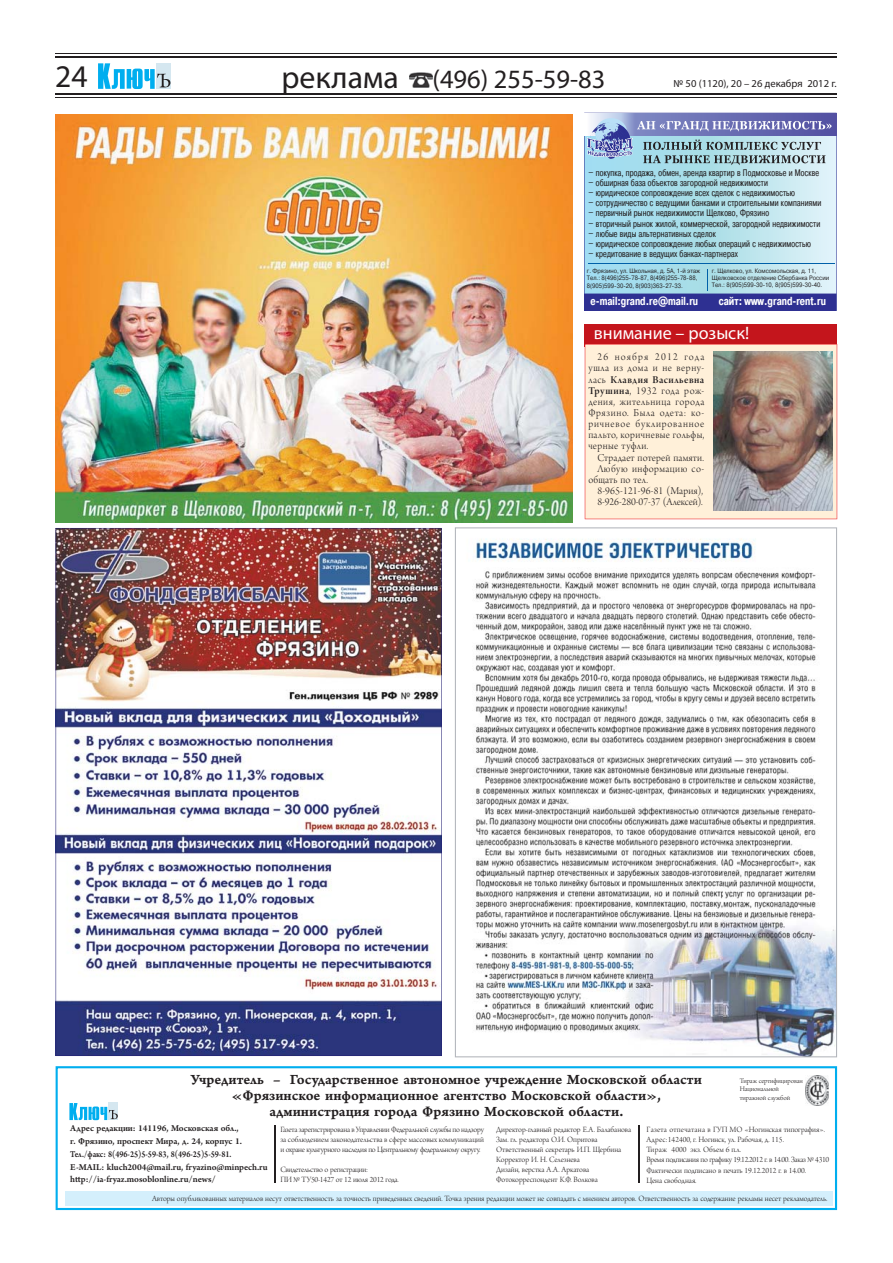
<style>
.page{position:relative;width:893px;height:1263px;background:#fff}
.page>*{position:absolute;margin:0;border:0;box-sizing:border-box;transform-origin:0 0}
.t1{font:31.65px "Myriad Pro";color:#231f20}
.t2{font:26.55px "Myriad Pro";color:#231f20}
.t3{font:18px "Myriad Pro";color:#fff}
.t4{font:14.85px/15.9px "Arno Pro Smbd Caption";color:#231f20;text-align:center}
.t5{font:700 11.7px "Pragmatica Cond C";color:#fff;scale:.9 1}
.t6{font:11.1px/11.1px "Arno Pro Light Display";letter-spacing:.035em;color:#231f20;text-align:justify}
.t7{font:11.1px "Arno Pro Light Display";letter-spacing:.015em;color:#231f20}
.t8{font:11.1px/11.1px "Arno Pro Light Display";letter-spacing:.075em;color:#231f20;text-align:right}
.t9{font:11.1px "Arno Pro Light Display";letter-spacing:-.005em;color:#231f20}
.t10{font:11.1px "Arno Pro Smbd Display";letter-spacing:.045em;color:#231f20}
.t11{font:10.65px "Myriad Pro";color:#231f20}
.t12{font:9.6px "Pragmatica Cond C";letter-spacing:.02em;color:#231f20;scale:.9 1}
.t13{font:600 9.6px/12.8px "Arno Pro";letter-spacing:-.005em;color:#231f20}
.t14{font:8.55px/10.2px "Arno Pro Light Display";letter-spacing:-.005em;color:#231f20}
.t15{font:8.55px/10.2px "Arno Pro Light Display";letter-spacing:-.025em;color:#231f20}
.t16{font:7.35px/8.6px "Arno Pro Light Display";letter-spacing:-.005em;color:#231f20}
.t17{font:6.3px/7.4px "Pragmatica C";color:#231f20;scale:.9 1}
.s1{font-size:31.8px}
.s2{font-family:"Arno Pro Light Display"}
.s3{font-family:"Arno Pro Smbd Display"}
</style>
<div class="page">
<hr style="left:55px;top:56px;width:782px;height:1px;background:#231f20">
<hr style="left:55px;top:53px;width:782px;height:1px;background:#231f20">
<hr style="left:55px;top:94px;width:782px;height:1px;background:#231f20">
<hr style="left:55px;top:98px;width:782px;height:1px;background:#231f20">
<svg style="left:170px;top:63px;width:1px;height:26px"></svg>
<svg style="left:98px;top:63px;width:72px;height:26px"></svg>
<svg style="left:56px;top:1066px;width:781px;height:144px"></svg>
<img style="left:409px;top:72px;width:23px;height:16px">
<hr style="left:275px;top:1126px;width:1px;height:57px;background:#231f20">
<hr style="left:639px;top:1126px;width:1px;height:57px;background:#231f20">
<div style="left:65px;top:1191px;width:767px;height:15px;background:#d4effc"></div>
<img style="left:805px;top:1076px;width:24px;height:30px">
<svg style="left:69px;top:1103px;width:49px;height:17px"></svg>
<svg style="left:584px;top:135px;width:252px;height:135px;background:#b3e0ec"></svg>
<svg style="left:590px;top:113px;width:246px;height:22px;background:#767aba"></svg>
<div style="left:595px;top:118px;width:32px;height:29px;background:#b9e0f7;border-radius:50%"></div>
<svg style="left:587px;top:121px;width:244px;height:44px;background:#94abc7"></svg>
<hr style="left:588px;top:263px;width:247px;height:1px;background:#0060a9">
<svg style="left:584px;top:270px;width:252px;height:41px;background:#7b96c6"></svg>
<img style="left:56px;top:528px;width:386px;height:528px">
<div style="left:585px;top:324px;width:252px;height:22px;background:#c4151c"></div>
<div style="left:585px;top:344px;width:252px;height:175px;background:#fff0d9"></div>
<img style="left:713px;top:351px;width:119px;height:159px">
<img style="left:56px;top:114px;width:517px;height:409px">
<svg style="left:455px;top:527px;width:382px;height:530px"></svg>
<h1 class="t1" style="left:55px;top:58px;width:34px">24</h1>
<h2 class="t2" style="left:281px;top:63px;width:325px"><span class="s1">реклама</span> (496) 255-59-83</h2>
<p class="t11" style="left:674px;top:77px;width:165px">№ 50 (1120), 20 – 26 декабря 2012 г.</p>
<p class="t12" style="left:588px;top:167px;width:258px">– покупка, продажа, обмен, аренда квартир в Подмосковье и Москве</p>
<p class="t12" style="left:588px;top:177px;width:201px">– обширная база объектов загородной недвижимости</p>
<p class="t12" style="left:588px;top:187px;width:231px">– юридическое сопровождение всех сделок с недвижимостью</p>
<p class="t12" style="left:588px;top:198px;width:260px">– сотрудничество с ведущими банками и строительными компаниями</p>
<p class="t12" style="left:588px;top:208px;width:202px">– первичный рынок недвижимости Щелково, Фрязино</p>
<p class="t12" style="left:588px;top:218px;width:259px">– вторичный рынок жилой, коммерческой, загородной недвижимости</p>
<p class="t12" style="left:588px;top:228px;width:143px">– любые виды альтернативных сделок</p>
<p class="t12" style="left:588px;top:238px;width:248px">– юридическое сопровождение любых операций с недвижимостью</p>
<p class="t12" style="left:588px;top:248px;width:167px">– кредитование в ведущих банках-партнерах</p>
<h3 class="t5" style="left:590px;top:296px;width:121px">е-mail:grand.re@mail.ru</h3>
<h3 class="t5" style="left:719px;top:296px;width:120px">сайт: www.grand-rent.ru</h3>
<p class="t17" style="left:587px;top:267px;width:127px">г. Фрязино, ул. Школьная, д. 5А, 1-й этаж<br>Тел.: 8(496)255-78-87, 8(496)255-78-88,<br>8(905)599-30-20, 8(903)363-27-33.</p>
<p class="t17" style="left:712px;top:267px;width:132px">г. Щелково, ул. Комсомольская, д. 11,<br>Щелковское отделение Сбербанка России<br>Тел.: 8(905)599-30-10, 8(905)599-30-40.</p>
<h3 class="t3" style="left:594px;top:322px;width:157px">внимание – розыск!</h3>
<p class="t8" style="left:588px;top:351px;width:117px">26 ноября 2012 года ушла из дома и не верну-</p>
<p class="t10" style="left:588px;top:372px;width:117px"><span class="s2">лась</span> Клавдия Васильевна</p>
<p class="t6" style="left:588px;top:384px;width:117px"><span class="s3">Трушина</span>, 1932 года рож&shy;дения, жительница города Фрязино. Была одета: ко&shy;ричневое буклированное пальто, коричневые гольфы, черные туфли.</p>
<p class="t7" style="left:597px;top:450px;width:108px">Страдает потерей памяти.</p>
<p class="t6" style="left:597px;top:462px;width:108px">Любую информацию со-</p>
<p class="t7" style="left:588px;top:472px;width:61px">общать по тел.</p>
<p class="t7" style="left:597px;top:484px;width:107px">8-965-121-96-81 (Мария),</p>
<p class="t9" style="left:597px;top:495px;width:107px">8-926-280-07-37 (Алексей).</p>
<h3 class="t4" style="left:191px;top:1071px;width:513px">Учредитель – Государственное автономное учреждение Московской области «Фрязинское информационное агентство Московской области», администрация города Фрязино Московской области.</h3>
<p class="t16" style="left:740px;top:1076px;width:65px">Тираж сертифицирован<br>Национальной тиражной службой</p>
<p class="t13" style="left:70px;top:1122px;width:199px">Адрес редакции: 141196, Московская обл.,<br>г. Фрязино, проспект Мира, д. 24, корпус 1.<br>Тел./факс: 8(496-25)5-59-83, 8(496-25)5-59-81.<br>E-MAIL: kluch2004@mail.ru, fryazino@minpech.ru http://ia-fryaz.mosoblonline.ru/news/</p>
<p class="t14" style="left:152px;top:1193px;width:677px">Авторы опубликованных материалов несут ответственность за точность приведенных сведений. Точка зрения редакции может не совпадать с мнением авторов. Ответственность за содержание рекламы несет рекламодатель.</p>
<p class="t14" style="left:496px;top:1123px;width:137px">Директор-главный редактор Е.А. Балабанова Зам. гл. редактора О.И. Опритова Ответственный секретарь И.П. Щербина Корректор И. Н. Селезнева<br>Дизайн, верстка А.А. Аркатова Фотокорреспондент К.Ф. Волкова</p>
<p class="t14" style="left:280px;top:1123px;width:205px;text-align:justify">Газета зарегистрирована в Управлении Федеральной службы по надзору за соблюдением законодательства в сфере массовых коммуникаций и охране культурного наследия по Центральному федеральному округу.</p>
<p class="t15" style="left:280px;top:1164px;width:120px">Свидетельство о регистрации:<br>ПИ № ТУ50-1427 от 12 июля 2012 года.</p>
<p class="t14" style="left:646px;top:1124px;width:184px">Газета отпечатана в ГУП МО «Ногинская типография».<br>Адрес:142400, г. Ногинск, ул. Рабочая, д. 115.<br>Тираж 4000 экз. Объем 6 п.л.<br>Время подписания по графику 19.12.2012 г. в 14.00. Заказ № 4310<br>Фактически подписано в печать 19.12.2012 г. в 14.00.<br>Цена свободная.</p>
</div>
